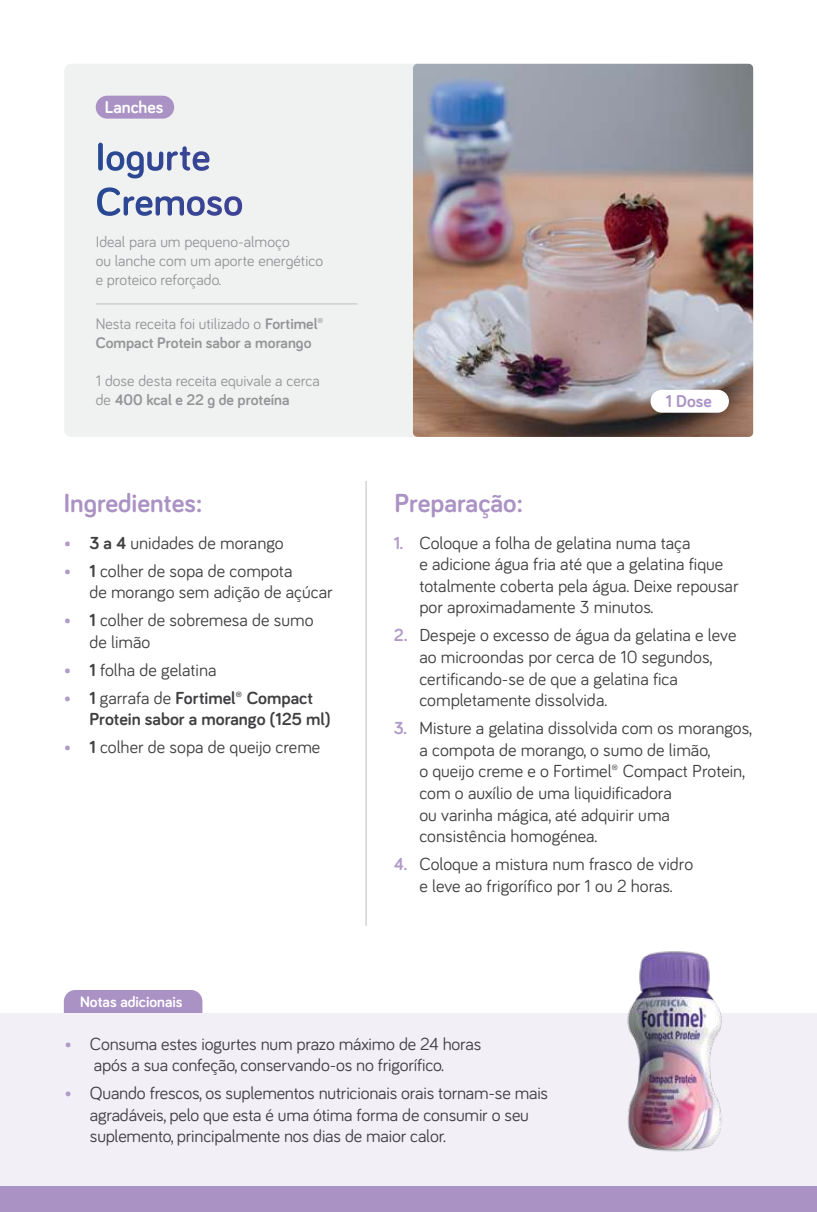
<style>
.page{position:relative;width:817px;height:1212px;background:#fff}
.page>*{position:absolute;margin:0;border:0;box-sizing:border-box;transform-origin:0 0}
.t1{font:700 27px "Bariol";color:#ab92c4}
.t2{font:18px/21.6px "Bariol";color:#404042}
.t3{font:700 18px/21.6px "Bariol";color:#404042}
.t4{font:700 17.78px "Bariol";color:#fff}
.t5{font:700 17.78px "Bariol";color:#ab92c4}
.t6{font:15.75px/18.9px "Bariol";color:#939597}
.t7{font:700 15.75px/18.9px "Bariol";color:#939597}
.t8{font:700 15.75px "Bariol";color:#fff}
.s1{font-weight:400}
.s2{font-weight:700}
.s3{font-weight:700;color:#b19bc9}
.s4{color:#b19bc9}
</style>
<div class="page">
<div style="left:0;top:1013px;width:816px;height:173px;background:#f2eff7"></div>
<div style="left:0;top:1186px;width:816px;height:26px;background:#ab92c4"></div>
<div style="left:64px;top:990px;width:138px;height:23px;background:#ab92c4"></div>
<div style="left:64px;top:64px;width:689px;height:373px;background:#f0f1f1;border-radius:6px"></div>
<img style="left:98px;top:143px;width:5px;height:28px;border-radius:2px">
<img style="left:106px;top:151px;width:18px;height:20px">
<img style="left:127px;top:151px;width:17px;height:27px">
<img style="left:147px;top:152px;width:16px;height:19px">
<img style="left:167px;top:151px;width:11px;height:20px">
<img style="left:180px;top:146px;width:10px;height:25px">
<img style="left:192px;top:151px;width:17px;height:20px">
<img style="left:97px;top:187px;width:23px;height:29px">
<img style="left:124px;top:196px;width:10px;height:20px">
<img style="left:136px;top:196px;width:16px;height:20px">
<img style="left:155px;top:196px;width:29px;height:20px">
<img style="left:187px;top:196px;width:18px;height:20px">
<img style="left:207px;top:196px;width:15px;height:20px">
<img style="left:224px;top:196px;width:18px;height:20px">
<hr style="left:96px;top:304px;width:261px;height:1px;background:#bbbdc0">
<img style="left:413px;top:64px;width:340px;height:373px">
<img style="left:627px;top:951px;width:95px;height:201px">
<hr style="left:365px;top:481px;width:1px;height:445px;background:#bbbdc0">
<div style="left:96px;top:96px;width:78px;height:23px;background:#ab92c4;border-radius:11px"></div>
<div style="left:650px;top:390px;width:78px;height:23px;background:#fff;border-radius:11px"></div>
<p class="t4" style="left:105px;top:100px;width:60px">Lanches</p>
<p class="t6" style="left:96px;top:232px;width:229px">Ideal para um pequeno-almoço<br>ou lanche com um aporte energético e proteico reforçado.</p>
<p class="t7" style="left:96px;top:315px;width:229px"><span class="s1">Nesta receita foi utilizado o</span> Fortimel®️<br>Compact Protein sabor a morango</p>
<p class="t6" style="left:96px;top:371px;width:225px">1 dose desta receita equivale a cerca de <span class="s2">400 kcal e 22 g de proteína</span></p>
<h1 class="t1" style="left:64px;top:492px;width:140px">Ingredientes:</h1>
<p class="t2" style="left:64px;top:532px;width:221px"><span class="s3">•</span> <span class="s2">3 a 4</span> unidades de morango</p>
<p class="t2" style="left:89px;top:560px;width:245px;text-indent:-26px"><span class="s3">•</span> <span class="s2">1</span> colher de sopa de compota<br>de morango sem adição de açúcar</p>
<p class="t2" style="left:89px;top:609px;width:226px;text-indent:-26px"><span class="s3">•</span> <span class="s2">1</span> colher de sobremesa de sumo de limão</p>
<p class="t2" style="left:64px;top:659px;width:154px"><span class="s3">•</span> <span class="s2">1</span> folha de gelatina</p>
<p class="t3" style="left:89px;top:688px;width:243px;text-indent:-26px"><span class="s4">•</span> 1 <span class="s1">garrafa de</span> Fortimel®️ Compact<br>Protein sabor a morango (125 ml)</p>
<p class="t2" style="left:64px;top:736px;width:258px"><span class="s3">•</span> <span class="s2">1</span> colher de sopa de queijo creme</p>
<p class="t8" style="left:80px;top:995px;width:104px">Notas adicionais</p>
<h1 class="t1" style="left:394px;top:492px;width:130px">Preparação:</h1>
<p class="t5" style="left:665px;top:394px;width:47px">1 Dose</p>
<p class="t2" style="left:419px;top:532px;width:321px;text-indent:-26px"><span class="s3">1.</span> Coloque a folha de gelatina numa taça<br>e adicione água fria até que a gelatina fique totalmente coberta pela água. Deixe repousar por aproximadamente 3 minutos.</p>
<p class="t2" style="left:419px;top:625px;width:318px;text-indent:-26px"><span class="s3">2.</span> Despeje o excesso de água da gelatina e leve ao microondas por cerca de 10 segundos, certificando-se de que a gelatina fica completamente dissolvida.</p>
<p class="t2" style="left:419px;top:717px;width:334px;text-indent:-26px"><span class="s3">3.</span> Misture a gelatina dissolvida com os morangos, a compota de morango, o sumo de limão,<br>o queijo creme e o Fortimel®️ Compact Protein, com o auxílio de uma liquidificadora<br>ou varinha mágica, até adquirir uma consistência homogénea.</p>
<p class="t2" style="left:394px;top:853px;width:301px;text-align:center"><span class="s3">4.</span> Coloque a mistura num frasco de vidro e leve ao frigorífico por 1 ou 2 horas.</p>
<p class="t2" style="left:64px;top:1033px;width:418px;text-align:center"><span class="s4">•</span> Consuma estes iogurtes num prazo máximo de 24 horas após a sua confeção, conservando-os no frigorífico.</p>
<p class="t2" style="left:90px;top:1082px;width:460px;text-indent:-26px"><span class="s4">•</span> Quando frescos, os suplementos nutricionais orais tornam-se mais agradáveis, pelo que esta é uma ótima forma de consumir o seu suplemento, principalmente nos dias de maior calor.</p>
</div>
